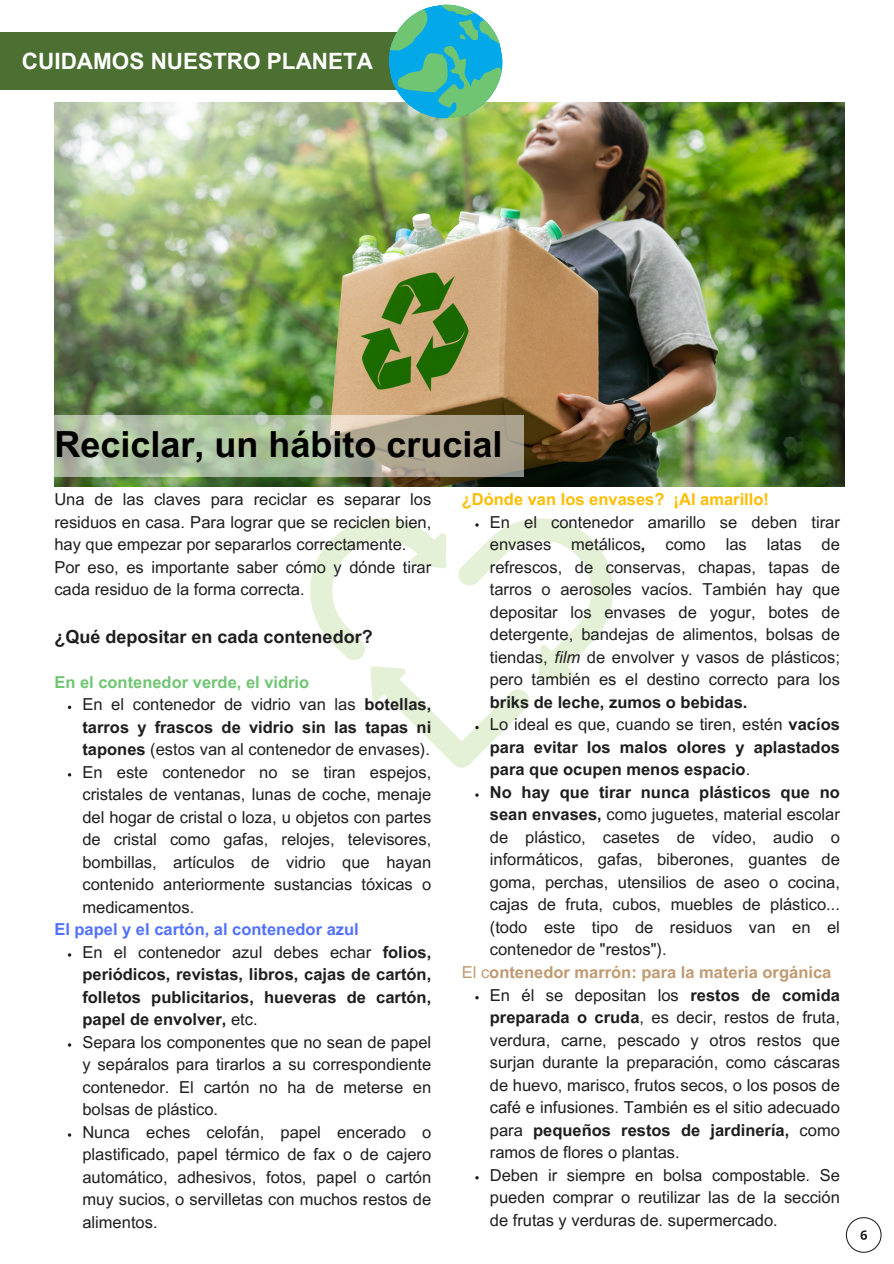
<style>
.page{position:relative;width:894px;height:1264px;background:#fff}
.page>*{position:absolute;margin:0;border:0;box-sizing:border-box;transform-origin:0 0}
.t1{font:700 36px "Arial MT Pro";color:#000}
.t2{font:700 22.5px "Arial MT Pro";color:#fff}
.t3{font:700 18px "Arial MT Pro";color:#1e1e1e}
.t4{font:16.5px/22.5px "Arial MT Pro";color:#1e1e1e;text-align:justify}
.t5{font:700 16.5px/22.5px "Arial MT Pro";color:#1e1e1e}
.t6{font:700 16.5px "Arial MT Pro";color:#c09a71}
.t7{font:700 16.5px "Arial MT Pro";color:#5271ff}
.t8{font:700 16.5px "Arial MT Pro";color:#ffbc01}
.t9{font:700 16.5px "Arial MT Pro";color:#70c573}
.s1{font-weight:700}
.s2{font-weight:400}
.s3{font-style:italic}
</style>
<div class="page">
<img style="left:54px;top:102px;width:790px;height:384px">
<div style="left:0;top:32px;width:445px;height:58px;background:#4b7032"></div>
<svg style="left:380px;top:4px;width:131px;height:123px"></svg>
<svg style="left:54px;top:415px;width:469px;height:62px;background:#afb79c"></svg>
<svg style="left:68px;top:705px;width:3px;height:4px"></svg>
<svg style="left:310px;top:518px;width:303px;height:249px"></svg>
<svg style="left:845px;top:1217px;width:36px;height:35px"></svg>
<p class="t2" style="left:22px;top:53px;width:352px">CUIDAMOS NUESTRO PLANETA</p>
<p class="t1" style="left:54px;top:431px;width:449px">Reciclar, un hábito crucial</p>
<p class="t4" style="left:54px;top:490px;width:378px">Una de las claves para reciclar es separar los residuos en casa. Para lograr que se reciclen bien, hay que empezar por separarlos correctamente.</p>
<h2 class="t4" style="left:54px;top:558px;width:378px">Por eso, es importante saber cómo y dónde tirar cada residuo de la forma correcta.</h2>
<h1 class="t3" style="left:54px;top:629px;width:320px">¿Qué depositar en cada contenedor?</h1>
<p class="t9" style="left:54px;top:675px;width:256px">En el contenedor verde, el vidrio</p>
<p class="t4" style="left:82px;top:695px;width:350px">En el contenedor de vidrio van las <span class="s1">botellas, tarros y frascos de vidrio sin las tapas ni tapones</span> (estos van al contenedor de envases).</p>
<h3 class="t4" style="left:82px;top:762px;width:350px">En este contenedor no se tiran espejos, cristales de ventanas, lunas de coche, menaje del hogar de cristal o loza, u objetos con partes de cristal como gafas, relojes, televisores, bombillas, artículos de vidrio que hayan contenido anteriormente sustancias tóxicas o medicamentos.</h3>
<h3 class="t7" style="left:54px;top:923px;width:306px">El papel y el cartón, al contenedor azul</h3>
<p class="t4" style="left:82px;top:942px;width:290px">En el contenedor azul debes echar</p>
<p class="t5" style="left:82px;top:942px;width:350px;text-indent:300px">folios, periódicos, revistas, libros, cajas de cartón, folletos publicitarios, hueveras de cartón, papel de envolver, <span class="s2">etc.<br>Separa los componentes que no sean de papel</span></p>
<h3 class="t4" style="left:82px;top:1055px;width:350px;text-align:left">y sepáralos para tirarlos a su correspondiente contenedor. El cartón no ha de meterse en bolsas de plástico.<br>Nunca eches celofán, papel encerado o</h3>
<p class="t4" style="left:82px;top:1145px;width:350px">plastificado, papel térmico de fax o de cajero automático, adhesivos, fotos, papel o cartón muy sucios, o servilletas con muchos restos de alimentos.</p>
<p class="t8" style="left:461px;top:493px;width:308px">¿Dónde van los envases? ¡Al amarillo!</p>
<h3 class="t4" style="left:489px;top:513px;width:351px">En el contenedor amarillo se deben tirar envases metálicos<span class="s1">,</span> como las latas de refrescos, de conservas, chapas, tapas de tarros o aerosoles vacíos. También hay que depositar los envases de yogur, botes de detergente, bandejas de alimentos, bolsas de tiendas, <span class="s3">film</span> de envolver y vasos de plásticos; pero también es el destino correcto para los <span class="s1">briks de leche, zumos o bebidas.</span></h3>
<p class="t4" style="left:489px;top:715px;width:351px;text-align:left">Lo ideal es que, cuando se tiren, estén <span class="s1">vacíos para evitar los malos olores y aplastados para que ocupen menos espacio</span>.<br><span class="s1">No hay que tirar nunca plásticos que no sean envases,</span> como juguetes, material escolar de plástico, casetes de vídeo, audio o informáticos, gafas, biberones, guantes de goma, perchas, utensilios de aseo o cocina, cajas de fruta, cubos, muebles de plástico...</p>
<p class="t4" style="left:489px;top:918px;width:351px">(todo este tipo de residuos van en el</p>
<p class="t4" style="left:489px;top:940px;width:178px">contenedor de "restos").</p>
<p class="t6" style="left:461px;top:966px;width:371px"><span class="s2">El c</span>ontenedor marrón: para la materia orgánica</p>
<p class="t4" style="left:489px;top:985px;width:351px">En él se depositan los <span class="s1">restos de comida</span></p>
<p class="t4" style="left:489px;top:1008px;width:351px;text-align:left"><span class="s1">preparada o cruda</span>, es decir, restos de fruta, verdura, carne, pescado y otros restos que surjan durante la preparación, como cáscaras de huevo, marisco, frutos secos, o los posos de café e infusiones. También es el sitio adecuado para <span class="s1">pequeños restos de jardinería,</span> como ramos de flores o plantas.<br>Deben ir siempre en bolsa compostable. Se pueden comprar o reutilizar las de la sección</p>
<p class="t4" style="left:489px;top:1210px;width:289px">de frutas y verduras de. supermercado.</p>
</div>
